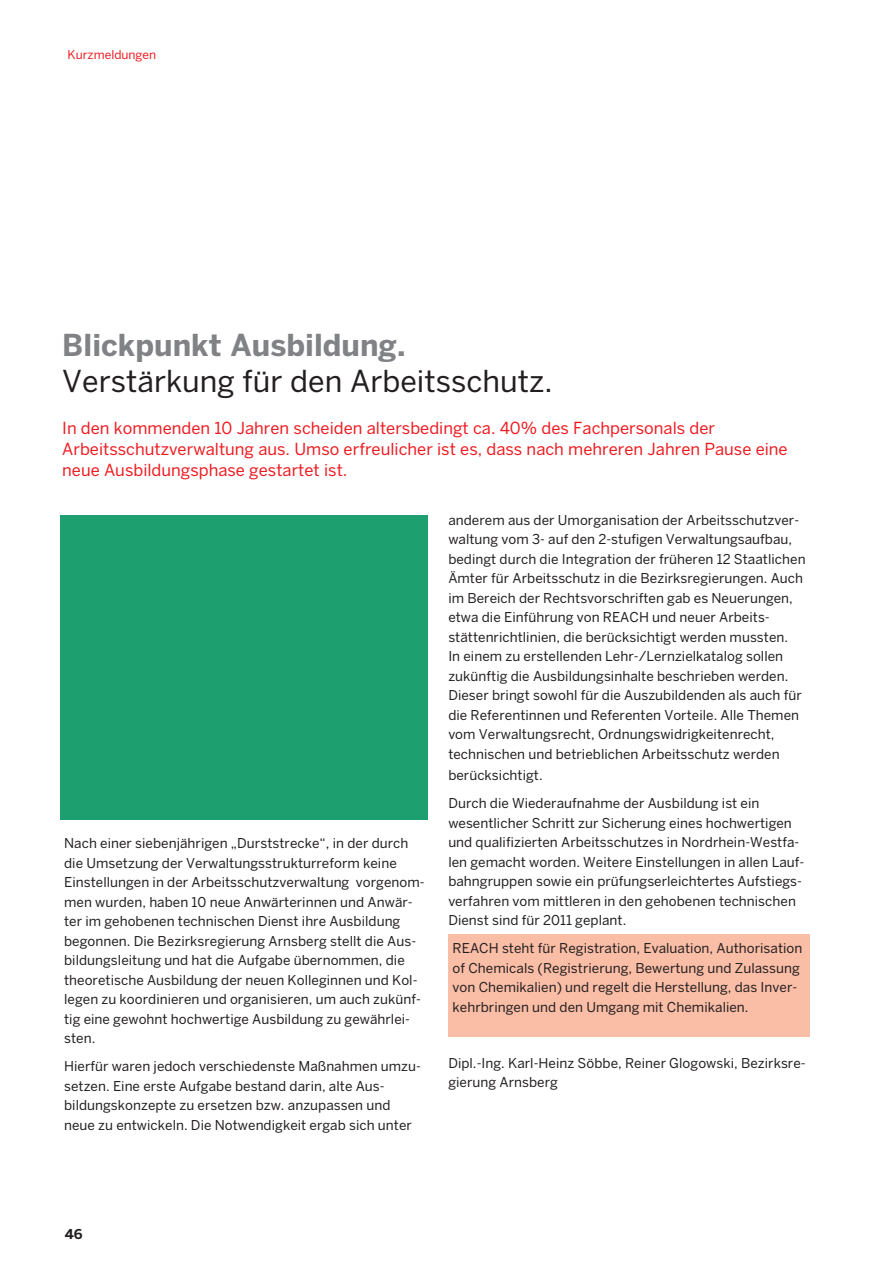
<style>
.page{position:relative;width:893px;height:1263px;background:#fff}
.page>*{position:absolute;margin:0;border:0;box-sizing:border-box;transform-origin:0 0}
.t1{font:30px "Benton Sans";color:#231f20}
.t2{font:700 30px "Benton Sans";color:#808285}
.t3{font:16.5px/21px "Benton Sans";color:#ee1d23}
.t4{font:13.5px/19.5px "Benton Sans";letter-spacing:.005em;color:#231f20}
.t5{font:700 13.5px "Benton Sans";color:#231f20}
.t6{font:12px "Benton Sans";color:#ee1d23}
</style>
<div class="page">
<div style="left:449px;top:935px;width:361px;height:102px;background:#fabda6"></div>
<div style="left:61px;top:515px;width:367px;height:304px;background:#1d9f70"></div>
<p class="t6" style="left:68px;top:48px;width:90px">Kurzmeldungen</p>
<h1 class="t2" style="left:62px;top:327px;width:345px">Blickpunkt Ausbildung.</h1>
<h1 class="t1" style="left:62px;top:363px;width:492px">Verstärkung für den Arbeitsschutz.</h1>
<p class="t3" style="left:62px;top:417px;width:727px">In den kommenden 10 Jahren scheiden altersbedingt ca. 40% des Fachpersonals der<br>Arbeitsschutzverwaltung aus. Umso erfreulicher ist es, dass nach mehreren Jahren Pause eine neue Ausbildungsphase gestartet ist.</p>
<p class="t4" style="left:64px;top:833px;width:362px">Nach einer siebenjährigen „Durststrecke“, in der durch die Umsetzung der Verwaltungsstrukturreform keine Einstellungen in der Arbeitsschutzverwaltung vorgenom&shy;men wurden, haben 10 neue Anwärterinnen und Anwär&shy;ter im gehobenen technischen Dienst ihre Ausbildung begonnen. Die Bezirksregierung Arnsberg stellt die Aus&shy;bildungsleitung und hat die Aufgabe übernommen, die theoretische Ausbildung der neuen Kolleginnen und Kol&shy;legen zu koordinieren und organisieren, um auch zukünf&shy;tig eine gewohnt hochwertige Ausbildung zu gewährlei&shy;sten.</p>
<p class="t4" style="left:64px;top:1056px;width:358px">Hierfür waren jedoch verschiedenste Maßnahmen umzu&shy;setzen. Eine erste Aufgabe bestand darin, alte Aus&shy;bildungskonzepte zu ersetzen bzw. anzupassen und neue zu entwickeln. Die Notwendigkeit ergab sich unter</p>
<p class="t4" style="left:448px;top:510px;width:359px">anderem aus der Umorganisation der Arbeitsschutzver&shy;waltung vom 3- auf den 2-stufigen Verwaltungsaufbau, bedingt durch die Integration der früheren 12 Staatlichen Ämter für Arbeitsschutz in die Bezirksregierungen. Auch im Bereich der Rechtsvorschriften gab es Neuerungen, etwa die Einführung von REACH und neuer Arbeits&shy;stättenrichtlinien, die berücksichtigt werden mussten.<br>In einem zu erstellenden Lehr-/Lernzielkatalog sollen zukünftig die Ausbildungsinhalte beschrieben werden.<br>Dieser bringt sowohl für die Auszubildenden als auch für die Referentinnen und Referenten Vorteile. Alle Themen vom Verwaltungsrecht, Ordnungswidrigkeitenrecht, technischen und betrieblichen Arbeitsschutz werden</p>
<p class="t4" style="left:448px;top:761px;width:313px;line-height:28px">berücksichtigt.<br>Durch die Wiederaufnahme der Ausbildung ist ein</p>
<p class="t4" style="left:448px;top:813px;width:358px">wesentlicher Schritt zur Sicherung eines hochwertigen und qualifizierten Arbeitsschutzes in Nordrhein-Westfa&shy;len gemacht worden. Weitere Einstellungen in allen Lauf&shy;bahngruppen sowie ein prüfungserleichtertes Aufstiegs&shy;verfahren vom mittleren in den gehobenen technischen Dienst sind für 2011 geplant.</p>
<p class="t4" style="left:453px;top:938px;width:351px">REACH steht für Registration, Evaluation, Authorisation of Chemicals (Registrierung, Bewertung und Zulassung von Chemikalien) und regelt die Herstellung, das Inver&shy;kehrbringen und den Umgang mit Chemikalien.</p>
<p class="t4" style="left:448px;top:1053px;width:359px">Dipl.-Ing. Karl-Heinz Söbbe, Reiner Glogowski, Bezirksre&shy;gierung Arnsberg</p>
<p class="t5" style="left:65px;top:1226px;width:19px">46</p>
</div>
